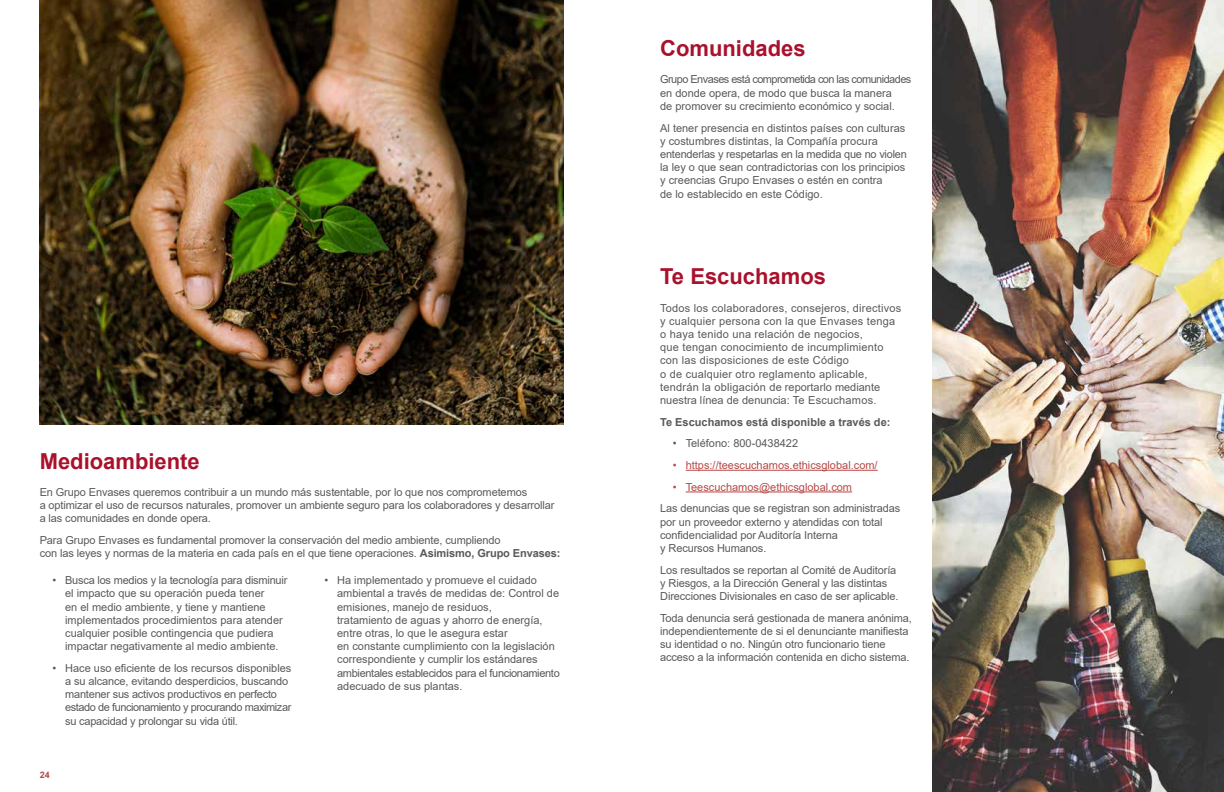
<style>
.page{position:relative;width:1224px;height:792px;background:#fff}
.page>*{position:absolute;margin:0;border:0;box-sizing:border-box;transform-origin:0 0}
.t1{font:700 22px "Arial";color:#a9112c}
.t2{font:11px/13.2px "Arial";letter-spacing:-.01em;color:#58595b}
.t3{font:11px/13.2px "Arial";letter-spacing:.02em;color:#58595b}
.t4{font:11px "Arial";color:#b74746}
.t5{font:700 11px "Arial";color:#58595b}
.t6{font:700 9px "Arial";color:#b74746}
.s1{font-weight:700}
</style>
<div class="page">
<img style="left:40px;top:0;width:524px;height:425px">
<hr style="left:686px;top:470px;width:192px;height:1px;background:#b74746">
<hr style="left:686px;top:492px;width:166px;height:1px;background:#b74746">
<img style="left:932px;top:0;width:292px;height:792px">
<h1 class="t1" style="left:40px;top:446px;width:162px">Medioambiente</h1>
<p class="t2" style="left:40px;top:485px;width:516px">En Grupo Envases queremos contribuir a un mundo más sustentable, por lo que nos comprometemos<br>a optimizar el uso de recursos naturales, promover un ambiente seguro para los colaboradores y desarrollar a las comunidades en donde opera.</p>
<p class="t2" style="left:40px;top:533px;width:522px">Para Grupo Envases es fundamental promover la conservación del medio ambiente, cumpliendo<br>con las leyes y normas de la materia en cada país en el que tiene operaciones. <span class="s1">Asimismo, Grupo Envases:</span></p>
<p class="t2" style="left:65px;top:574px;width:224px;text-indent:-13px">• Busca los medios y la tecnología para disminuir el impacto que su operación pueda tener<br>en el medio ambiente, y tiene y mantiene implementados procedimientos para atender cualquier posible contingencia que pudiera impactar negativamente al medio ambiente.</p>
<p class="t2" style="left:65px;top:661px;width:228px;text-indent:-13px">• Hace uso eficiente de los recursos disponibles a su alcance, evitando desperdicios, buscando mantener sus activos productivos en perfecto estado de funcionamiento y procurando maximizar su capacidad y prolongar su vida útil.</p>
<p class="t6" style="left:40px;top:769px;width:12px">24</p>
<p class="t2" style="left:337px;top:574px;width:224px;text-indent:-13px">• Ha implementado y promueve el cuidado ambiental a través de medidas de: Control de emisiones, manejo de residuos,<br>tratamiento de aguas y ahorro de energía, entre otras, lo que le asegura estar<br>en constante cumplimiento con la legislación correspondiente y cumplir los estándares ambientales establecidos para el funcionamiento adecuado de sus plantas.</p>
<h1 class="t1" style="left:660px;top:32px;width:147px">Comunidades</h1>
<p class="t2" style="left:660px;top:73px;width:253px">Grupo Envases está comprometida con las comunidades en donde opera, de modo que busca la manera<br>de promover su crecimiento económico y social.</p>
<p class="t2" style="left:660px;top:121px;width:248px">Al tener presencia en distintos países con culturas y costumbres distintas, la Compañía procura entenderlas y respetarlas en la medida que no violen la ley o que sean contradictorias con los principios y creencias Grupo Envases o estén en contra<br>de lo establecido en este Código.</p>
<h1 class="t1" style="left:660px;top:260px;width:167px">Te Escuchamos</h1>
<p class="t3" style="left:660px;top:301px;width:243px">Todos los colaboradores, consejeros, directivos y cualquier persona con la que Envases tenga o haya tenido una relación de negocios,<br>que tengan conocimiento de incumplimiento con las disposiciones de este Código<br>o de cualquier otro reglamento aplicable, tendrán la obligación de reportarlo mediante nuestra línea de denuncia: Te Escuchamos.</p>
<p class="t5" style="left:660px;top:414px;width:232px">Te Escuchamos está disponible a través de:</p>
<p class="t2" style="left:673px;top:437px;width:127px">• Teléfono: 800-0438422</p>
<p class="t4" style="left:673px;top:458px;width:206px">• https://teescuchamos.ethicsglobal.com/</p>
<p class="t4" style="left:673px;top:479px;width:181px">• Teescuchamos@ethicsglobal.com</p>
<p class="t2" style="left:660px;top:502px;width:241px">Las denuncias que se registran son administradas por un proveedor externo y atendidas con total confidencialidad por Auditoría Interna<br>y Recursos Humanos.</p>
<p class="t2" style="left:660px;top:563px;width:240px">Los resultados se reportan al Comité de Auditoría y Riesgos, a la Dirección General y las distintas<br>Direcciones Divisionales en caso de ser aplicable.</p>
<p class="t2" style="left:660px;top:611px;width:253px">Toda denuncia será gestionada de manera anónima, independientemente de si el denunciante manifiesta su identidad o no. Ningún otro funcionario tiene acceso a la información contenida en dicho sistema.</p>
</div>
